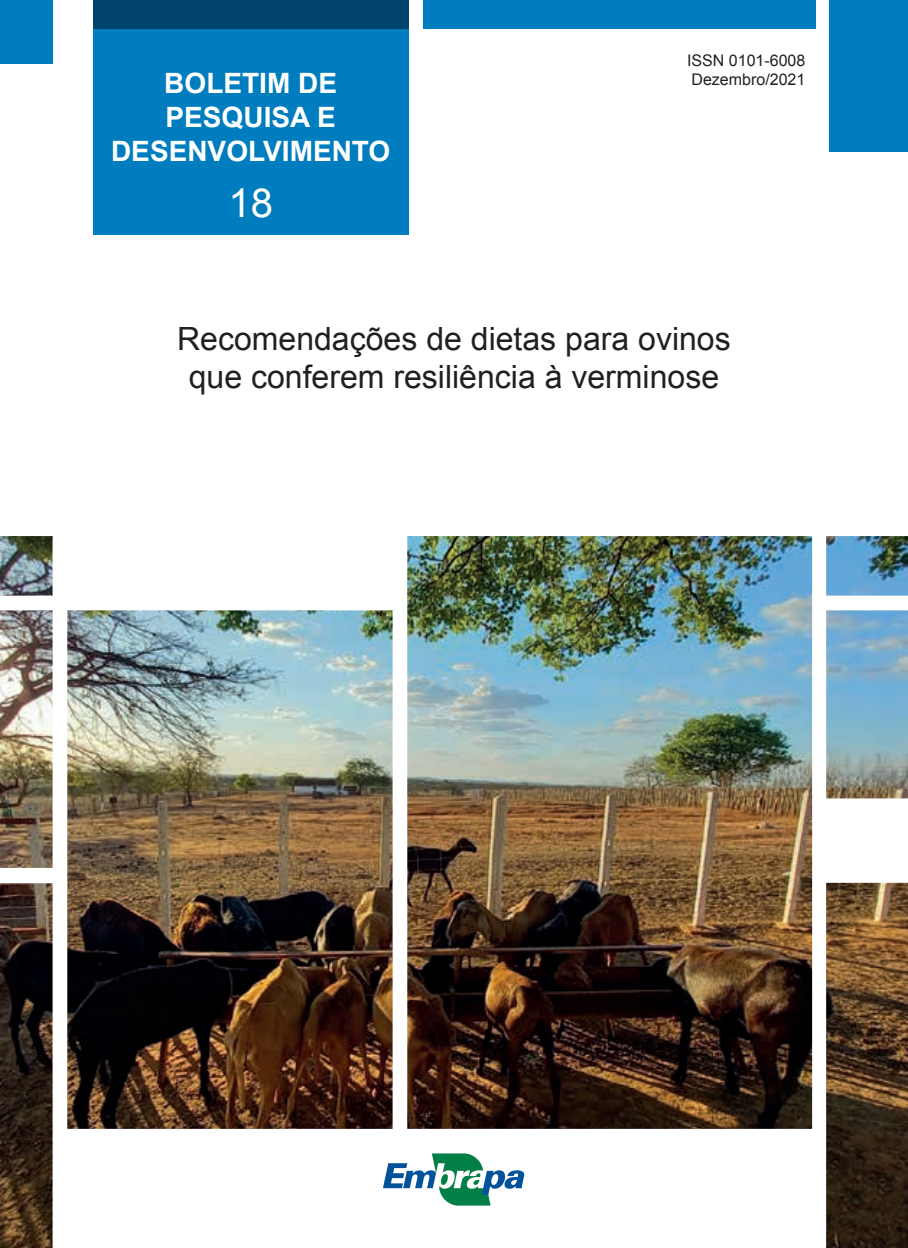
<style>
.page{position:relative;width:908px;height:1248px;background:#fff}
.page>*{position:absolute;margin:0;border:0;box-sizing:border-box;transform-origin:0 0}
.t1{font:40px "Arial";color:#fff}
.t2{font:32px/38.4px "Arial";color:#231f20;text-align:center}
.t3{font:700 28px/33.6px "Arial";color:#fff;text-align:center}
.t4{font:16px/19.2px "Arial";color:#231f20}
</style>
<div class="page">
<div style="left:0;top:0;width:53px;height:64px;background:#007dbe"></div>
<div style="left:829px;top:0;width:78px;height:152px;background:#007dbe"></div>
<div style="left:93px;top:0;width:315px;height:234px;background:#007dbe"></div>
<div style="left:422px;top:0;width:392px;height:28px;background:#007dbe"></div>
<div style="left:93px;top:0;width:315px;height:28px;background:#00446d"></div>
<img style="left:0;top:536px;width:907px;height:711px">
<p class="t3" style="left:111px;top:68px;width:281px">BOLETIM DE<br>PESQUISA E<br>DESENVOLVIMENTO</p>
<p class="t1" style="left:228px;top:177px;width:46px">18</p>
<p class="t4" style="left:686px;top:51px;width:120px">ISSN 0101-6008<br>Dezembro/2021</p>
<p class="t2" style="left:177px;top:319px;width:555px">Recomendações de dietas para ovinos que conferem resiliência à verminose</p>
</div>
